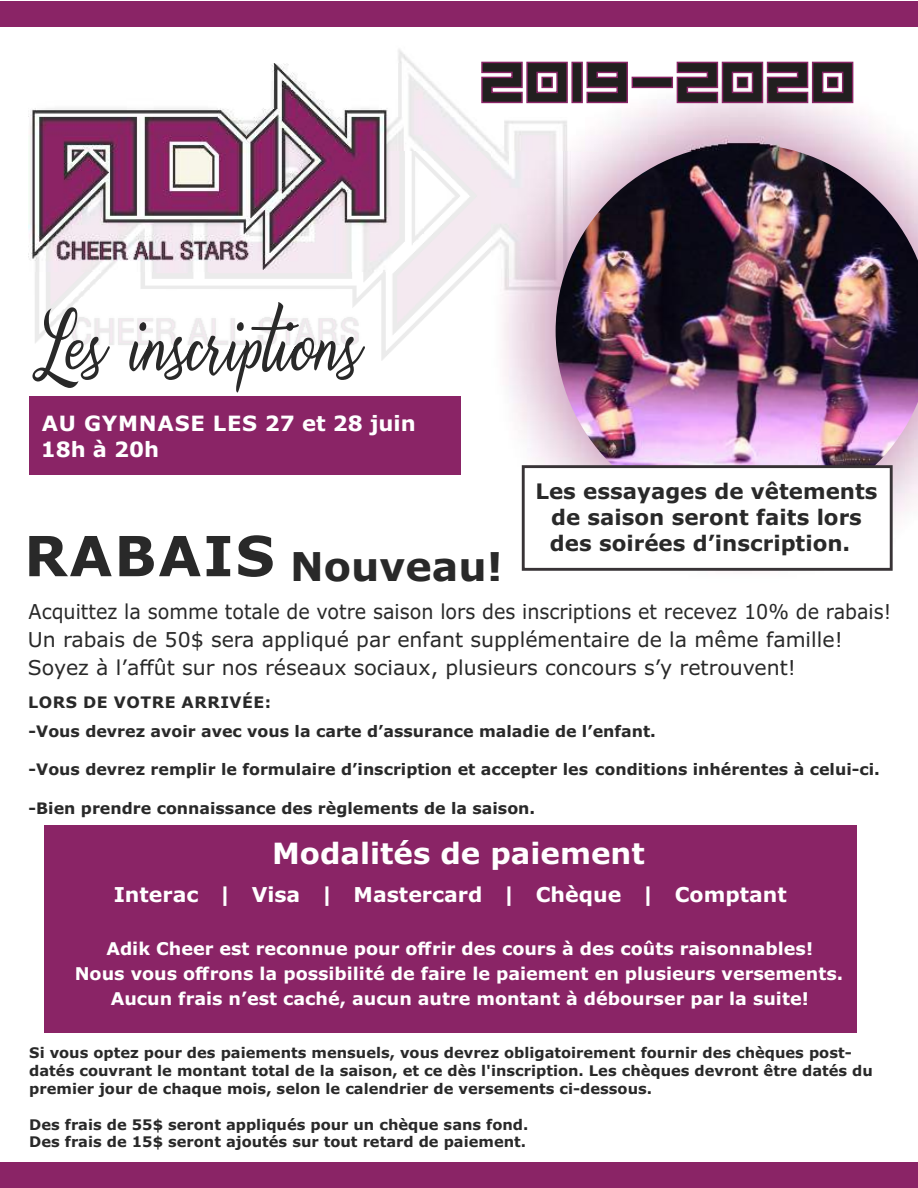
<style>
.page{position:relative;width:918px;height:1188px;background:#fff}
.page>*{position:absolute;margin:0;border:0;box-sizing:border-box;transform-origin:0 0}
.t1{font:700 39.75px "Verdana";color:#292929}
.t2{font:700 29.25px "Verdana";color:#fff}
.t3{font:700 21.45px/26px "Verdana";color:#292929;text-align:center}
.t4{font:700 21.15px/25.7px "Verdana";color:#fff}
.t5{font:20.55px/28.2px "Verdana";color:#292929}
.t6{font:20.55px "Verdana";color:#292929;scale:.93 1}
.t7{font:700 20.55px "Verdana";color:#fff}
.t8{font:700 17.55px/24.6px "Verdana";color:#fff;text-align:center}
.t9{font:700 15.9px/29.1px "Verdana";color:#292929}
.t10{font:700 14.7px/17.9px "Verdana";color:#292929}
</style>
<div class="page">
<img style="left:35px;top:63px;width:457px;height:298px">
<img style="left:492px;top:104px;width:402px;height:360px">
<img style="left:556px;top:144px;width:362px;height:374px">
<svg style="left:521px;top:464px;width:373px;height:107px"></svg>
<div style="left:29px;top:396px;width:432px;height:79px;background:#8a2466"></div>
<svg style="left:32px;top:302px;width:333px;height:90px"></svg>
<svg style="left:29px;top:535px;width:244px;height:42px"></svg>
<div style="left:44px;top:825px;width:813px;height:208px;background:#8a2466"></div>
<div style="left:0;top:1162px;width:918px;height:26px;background:#8a2466"></div>
<img style="left:28px;top:64px;width:364px;height:208px">
<div style="left:0;top:1px;width:918px;height:25px;background:#8a2466"></div>
<img style="left:388px;top:49px;width:392px;height:102px">
<svg style="left:481px;top:61px;width:373px;height:43px"></svg>
<h3 class="t4" style="left:41px;top:413px;width:377px">AU GYMNASE LES 27 et 28 juin<br>18h à 20h</h3>
<h1 class="t1" style="left:290px;top:551px;width:214px">Nouveau!</h1>
<h3 class="t3" style="left:535px;top:480px;width:344px">Les essayages de vêtements de saison seront faits lors des soirées d’inscription.</h3>
<h3 class="t6" style="left:29px;top:603px;width:929px">Acquittez la somme totale de votre saison lors des inscriptions et recevez 10% de rabais!</h3>
<h3 class="t5" style="left:28px;top:627px;width:817px">Un rabais de 50$ sera appliqué par enfant supplémentaire de la même famille!<br>Soyez à l’affût sur nos réseaux sociaux, plusieurs concours s’y retrouvent!</h3>
<p class="t9" style="left:28px;top:689px;width:629px">LORS DE VOTRE ARRIVÉE:<br>-Vous devrez avoir avec vous la carte d’assurance maladie de l’enfant.</p>
<p class="t9" style="left:29px;top:756px;width:853px">-Vous devrez remplir le formulaire d’inscription et accepter les conditions inhérentes à celui-ci.</p>
<p class="t9" style="left:29px;top:795px;width:508px">-Bien prendre connaissance des règlements de la saison.</p>
<h2 class="t2" style="left:272px;top:842px;width:374px">Modalités de paiement</h2>
<h3 class="t7" style="left:114px;top:886px;width:675px">Interac | Visa | Mastercard | Chèque | Comptant</h3>
<p class="t8" style="left:75px;top:938px;width:770px">Adik Cheer est reconnue pour offrir des cours à des coûts raisonnables!<br>Nous vous offrons la possibilité de faire le paiement en plusieurs versements.<br>Aucun frais n’est caché, aucun autre montant à débourser par la suite!</p>
<p class="t10" style="left:29px;top:1045px;width:845px">Si vous optez pour des paiements mensuels, vous devrez obligatoirement fournir des chèques post&shy;datés couvrant le montant total de la saison, et ce dès l'inscription. Les chèques devront être datés du premier jour de chaque mois, selon le calendrier de versements ci-dessous.</p>
<p class="t10" style="left:29px;top:1117px;width:501px">Des frais de 55$ seront appliqués pour un chèque sans fond.<br>Des frais de 15$ seront ajoutés sur tout retard de paiement.</p>
</div>
